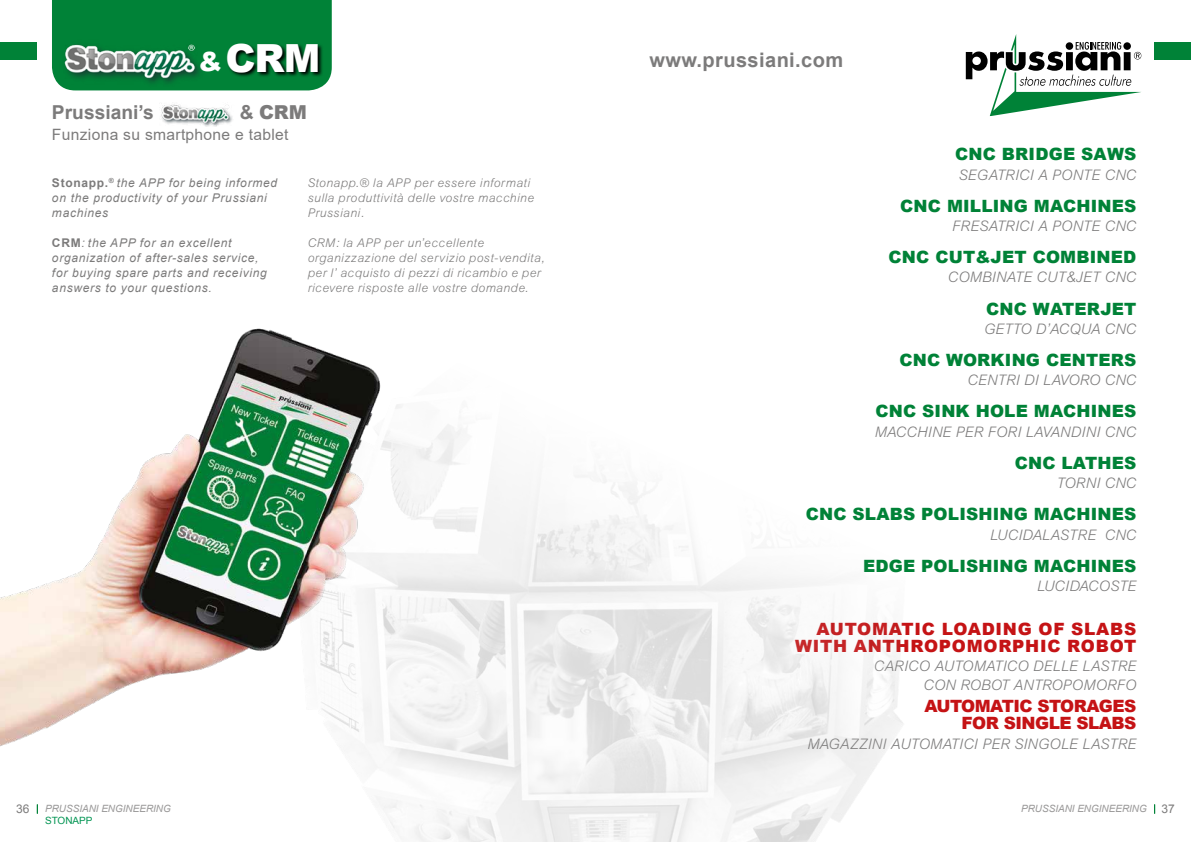
<style>
.page{position:relative;width:1191px;height:842px;background:#fff}
.page>*{position:absolute;margin:0;border:0;box-sizing:border-box;transform-origin:0 0}
.t1{font:900 38.8px "Arial";color:#fff}
.t2{font:700 20px "Arial";letter-spacing:.02em;color:#7c7b7b}
.t3{font:700 19.2px "Arial";color:#7c7b7b}
.t4{font:900 19.2px "Arial";color:#7c7b7b}
.t5{font:900 16.9px "Arial";letter-spacing:.01em;color:#008237}
.t6{font:900 16.9px/16.9px "Arial";letter-spacing:.03em;color:#c51315;text-align:right}
.t7{font:900 16.9px/16.9px "Arial";letter-spacing:-.03em;color:#c51315;text-align:right}
.t8{font:15.6px "Arial";letter-spacing:.02em;color:#7c7b7b}
.t9{font:italic 300 14.5px/19.3px "Arial MT Std";letter-spacing:.01em;color:#7c7b7b;text-align:right}
.t10{font:italic 300 12px/15px "Arial MT Std";letter-spacing:.04em;color:#7c7b7b}
.t11{font:italic 12px/15px "Arial";letter-spacing:.055em;color:#7c7b7b}
.t12{font:12px "Arial";color:#7c7b7b}
.t13{font:italic 10px "Arial";letter-spacing:-.005em;color:#999898}
.t14{font:10px "Arial";letter-spacing:-.005em;color:#009452}
.s1{font-size:26.5px}
.s2{font-weight:700}
.s3{font-weight:700;font-style:normal}
.s4{font-style:normal;font-size:12px;color:#7c7b7b}
</style>
<div class="page">
<img style="left:0;top:328px;width:265px;height:419px">
<div style="left:52px;top:0;width:280px;height:90px;background:#008237"></div>
<img style="left:59px;top:39px;width:147px;height:49px">
<svg style="left:226px;top:43px;width:97px;height:35px;background:#00401b"></svg>
<img style="left:161px;top:104px;width:72px;height:22px">
<div style="left:0;top:42px;width:37px;height:17px;background:#008237"></div>
<div style="left:1154px;top:43px;width:37px;height:17px;background:#008237"></div>
<svg style="left:965px;top:34px;width:176px;height:82px"></svg>
<img style="left:265px;top:329px;width:638px;height:513px">
<h1 class="t1" style="left:198px;top:30px;width:123px"><span class="s1">&amp;</span>CRM</h1>
<h3 class="t3" style="left:52px;top:99px;width:103px">Prussiani’s</h3>
<h3 class="t4" style="left:240px;top:98px;width:69px"><span class="s2">&amp;</span> CRM</h3>
<p class="t8" style="left:52px;top:124px;width:238px">Funziona su smartphone e tablet</p>
<p class="t11" style="left:52px;top:176px;width:227px"><span class="s3">Stonapp.</span><sup>®</sup> the APP for being informed on the productivity of your Prussiani machines</p>
<p class="t11" style="left:52px;top:236px;width:216px"><span class="s3">CRM</span>: the APP for an excellent organization of after-sales service, for buying spare parts and receiving answers to your questions.</p>
<p class="t10" style="left:308px;top:176px;width:228px">Stonapp.® la APP per essere informati sulla produttività delle vostre macchine<br>Prussiani.</p>
<p class="t10" style="left:308px;top:236px;width:238px">CRM: la APP per un’eccellente organizzazione del servizio post-vendita, per l’ acquisto di pezzi di ricambio e per ricevere risposte alle vostre domande.</p>
<p class="t12" style="left:16px;top:801px;width:15px">36</p>
<p class="t13" style="left:45px;top:802px;width:127px">PRUSSIANI ENGINEERING</p>
<p class="t14" style="left:45px;top:814px;width:49px">STONAPP</p>
<h2 class="t2" style="left:649px;top:46px;width:195px">www.prussiani.com</h2>
<p class="t5" style="left:955px;top:142px;width:183px">CNC BRIDGE SAWS</p>
<p class="t9" style="left:959px;top:165px;width:179px">SEGATRICI A PONTE CNC</p>
<p class="t5" style="left:900px;top:193px;width:238px">CNC MILLING MACHINES</p>
<p class="t9" style="left:952px;top:216px;width:186px">FRESATRICI A PONTE CNC</p>
<p class="t5" style="left:888px;top:245px;width:249px">CNC CUT&amp;JET COMBINED</p>
<p class="t9" style="left:947px;top:268px;width:190px">COMBINATE CUT&amp;JET CNC</p>
<p class="t5" style="left:986px;top:296px;width:152px">CNC WATERJET</p>
<p class="t9" style="left:984px;top:319px;width:154px">GETTO D’ACQUA CNC</p>
<p class="t5" style="left:899px;top:348px;width:238px">CNC WORKING CENTERS</p>
<p class="t9" style="left:967px;top:370px;width:170px">CENTRI DI LAVORO CNC</p>
<p class="t5" style="left:875px;top:399px;width:262px">CNC SINK HOLE MACHINES</p>
<p class="t9" style="left:874px;top:422px;width:263px">MACCHINE PER FORI LAVANDINI CNC</p>
<p class="t5" style="left:1014px;top:450px;width:123px">CNC LATHES</p>
<p class="t9" style="left:1056px;top:473px;width:81px">TORNI CNC</p>
<p class="t5" style="left:805px;top:502px;width:332px">CNC SLABS POLISHING MACHINES</p>
<p class="t9" style="left:990px;top:525px;width:148px">LUCIDALASTRE CNC</p>
<p class="t5" style="left:863px;top:553px;width:275px">EDGE POLISHING MACHINES</p>
<p class="t9" style="left:1037px;top:576px;width:101px">LUCIDACOSTE</p>
<p class="t6" style="left:795px;top:620px;width:343px">AUTOMATIC LOADING OF SLABS<br>WITH ANTHROPOMORPHIC ROBOT</p>
<p class="t9" style="left:874px;top:656px;width:264px">CARICO AUTOMATICO DELLE LASTRE<br>CON ROBOT ANTROPOMORFO</p>
<p class="t7" style="left:924px;top:697px;width:213px">AUTOMATIC STORAGES<br>FOR SINGLE SLABS</p>
<p class="t9" style="left:807px;top:734px;width:330px">MAGAZZINI AUTOMATICI PER SINGOLE LASTRE</p>
<p class="t13" style="left:1021px;top:802px;width:155px">PRUSSIANI ENGINEERING <span class="s4">37</span></p>
</div>
